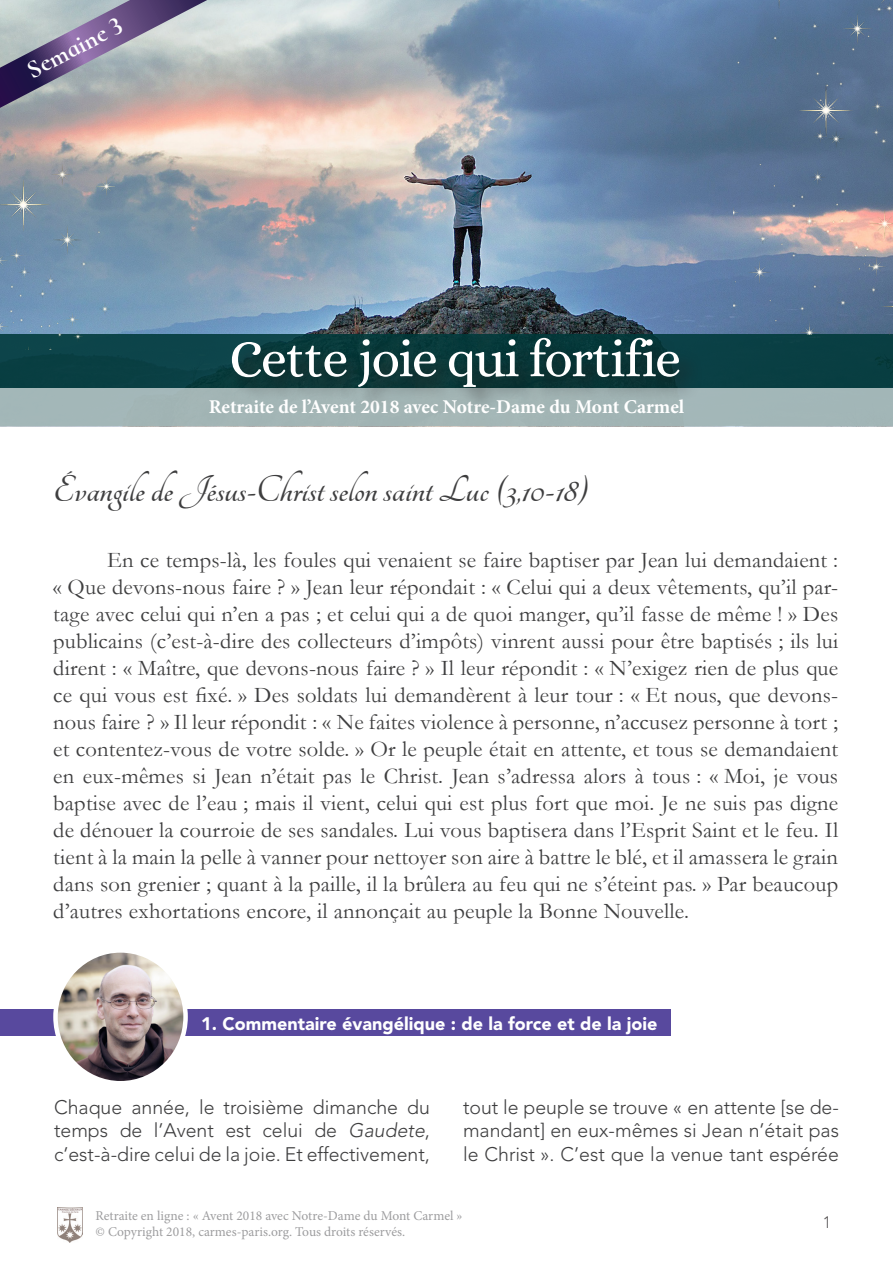
<style>
.page{position:relative;width:893px;height:1263px;background:#fff}
.page>*{position:absolute;margin:0;border:0;box-sizing:border-box;transform-origin:0 0}
.t1{font:52.5px "Alice";letter-spacing:-.03em;color:#fff}
.t2{font:700 40.5px "Tangerine";color:#3e3e3f}
.t3{font:700 25.5px "Cormorant Infant";color:#fff}
.t4{font:22.5px/27px "Garamond";letter-spacing:.01em;color:#3e3e3f;text-align:justify}
.t5{font:300 19.5px/23.4px "Avenir LT Std";color:#3e3e3f;text-align:justify}
.t6{font:700 19.5px "Minion Pro";letter-spacing:-.005em;color:#fff}
.t7{font:900 18px "Avenir LT Std";color:#fff}
.t8{font:300 16.5px "Avenir LT Std";color:#231f20}
.t9{font:13.5px/16.2px "Minion Pro";letter-spacing:-.005em;color:#5c5c5f}
.s1{font-style:italic}
</style>
<div class="page">
<img style="left:0;top:0;width:733px;height:334px">
<div style="left:0;top:334px;width:893px;height:92px;background:#093f43"></div>
<div style="left:0;top:388px;width:893px;height:39px;background:#a3b6b7"></div>
<div style="left:0;top:1009px;width:670px;height:27px;background:#58499e"></div>
<img style="left:58px;top:953px;width:128px;height:127px">
<div style="left:53px;top:948px;width:135px;height:137px;border:4px solid #fff;border-radius:50%"></div>
<div style="left:229px;top:335px;width:474px;height:76px;background:#231f20;opacity:.65"></div>
<img style="left:58px;top:1208px;width:24px;height:35px">
<svg style="left:0;top:0;width:207px;height:108px;background:#9997a6"></svg>
<img style="left:0;top:153px;width:114px;height:196px">
<img style="left:733px;top:0;width:160px;height:334px">
<p class="t3" style="left:21px;top:57px;width:105px;rotate:-27deg">Semaine 3</p>
<p class="t1" style="left:229px;top:331px;width:454px">Cette joie qui fortifie</p>
<p class="t6" style="left:209px;top:393px;width:477px">Retraite de l’Avent 2018 avec Notre-Dame du Mont Carmel</p>
<p class="t2" style="left:53px;top:470px;width:536px">Évangile de Jésus-Christ selon saint Luc (3,10-18)</p>
<p class="t4" style="left:53px;top:546px;width:786px;text-indent:54px">En ce temps-là, les foules qui venaient se faire baptiser par Jean lui demandaient : « Que devons-nous faire ? » Jean leur répondait : « Celui qui a deux vêtements, qu’il par&shy;tage avec celui qui n’en a pas ; et celui qui a de quoi manger, qu’il fasse de même ! » Des publicains (c’est-à-dire des collecteurs d’impôts) vinrent aussi pour être baptisés ; ils lui dirent : « Maître, que devons-nous faire ? » Il leur répondit : « N’exigez rien de plus que ce qui vous est fixé. » Des soldats lui demandèrent à leur tour : « Et nous, que devons&shy;nous faire ? » Il leur répondit : « Ne faites violence à personne, n’accusez personne à tort ; et contentez-vous de votre solde. » Or le peuple était en attente, et tous se demandaient en eux-mêmes si Jean n’était pas le Christ. Jean s’adressa alors à tous : « Moi, je vous baptise avec de l’eau ; mais il vient, celui qui est plus fort que moi. Je ne suis pas digne de dénouer la courroie de ses sandales. Lui vous baptisera dans l’Esprit Saint et le feu. Il tient à la main la pelle à vanner pour nettoyer son aire à battre le blé, et il amassera le grain dans son grenier ; quant à la paille, il la brûlera au feu qui ne s’éteint pas. » Par beaucoup d’autres exhortations encore, il annonçait au peuple la Bonne Nouvelle.</p>
<p class="t7" style="left:201px;top:1013px;width:458px">1. Commentaire évangélique : de la force et de la joie</p>
<p class="t5" style="left:54px;top:1096px;width:377px">Chaque année, le troisième dimanche du temps de l’Avent est celui de <span class="s1">Gaudete</span>, c’est-à-dire celui de la joie. Et effectivement,</p>
<p class="t5" style="left:463px;top:1096px;width:377px">tout le peuple se trouve « en attente [se de&shy;mandant] en eux-mêmes si Jean n’était pas le Christ ». C’est que la venue tant espérée</p>
<p class="t9" style="left:95px;top:1207px;width:369px">Retraite en ligne : « Avent 2018 avec Notre-Dame du Mont Carmel » © Copyright 2018, carmes-paris.org. Tous droits réservés.</p>
<p class="t8" style="left:823px;top:1213px;width:10px">1</p>
</div>
